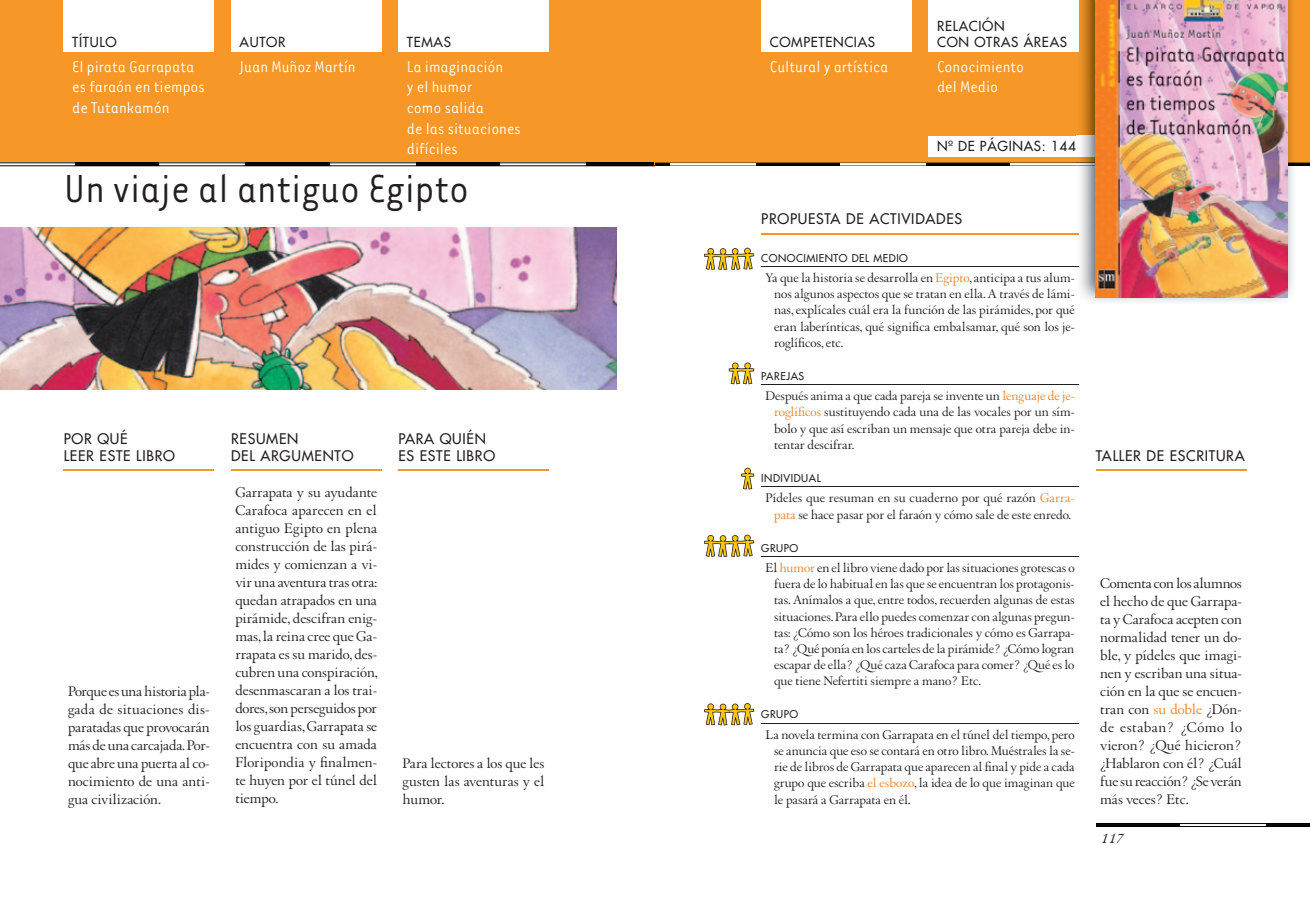
<style>
.page{position:relative;width:1310px;height:910px;background:#fff}
.page>*{position:absolute;margin:0;border:0;box-sizing:border-box;transform-origin:0 0}
.t1{font:45px "Tarzana Narrow";color:#231f20}
.t2{font:18px/20.7px "Tarzana Narrow";color:#fff}
.t3{font:15px/18px "Augereau";color:#231f20;text-align:justify}
.t4{font:italic 15px "Augereau";color:#231f20}
.t5{font:14.25px/17.1px "Futura";letter-spacing:.05em;color:#231f20}
.t6{font:13.5px/16.2px "Augereau";color:#231f20;text-align:justify}
.t7{font:13.5px/16.2px "Futura";letter-spacing:.05em;color:#231f20}
.t8{font:10.5px "Futura";letter-spacing:.05em;color:#231f20}
.s1{color:#f58229}
</style>
<div class="page">
<div style="left:0;top:0;width:655px;height:165px;background:#f79727"></div>
<svg style="left:0;top:163px;width:655px;height:3px;background:#575655"></svg>
<div style="left:64px;top:0;width:150px;height:51px;background:#fff"></div>
<div style="left:231px;top:0;width:150px;height:51px;background:#fff"></div>
<div style="left:398px;top:0;width:151px;height:51px;background:#fff"></div>
<div style="left:655px;top:0;width:655px;height:165px;background:#f79727"></div>
<hr style="left:655px;top:163px;width:15px;height:3px;background:#0b0705">
<hr style="left:755px;top:163px;width:85px;height:3px;background:#0b0705">
<hr style="left:670px;top:163px;width:85px;height:3px;background:#fff">
<hr style="left:925px;top:163px;width:85px;height:3px;background:#0b0705">
<hr style="left:840px;top:163px;width:85px;height:3px;background:#fff">
<hr style="left:1010px;top:163px;width:85px;height:3px;background:#fff">
<hr style="left:1265px;top:163px;width:45px;height:3px;background:#0b0705">
<hr style="left:655px;top:163px;width:655px;height:1px;background:#000">
<hr style="left:655px;top:166px;width:655px;height:1px;background:#000">
<div style="left:761px;top:0;width:150px;height:51px;background:#fff"></div>
<div style="left:928px;top:0;width:151px;height:51px;background:#fff"></div>
<div style="left:928px;top:136px;width:178px;height:20px;background:#fff"></div>
<svg style="left:1096px;top:823px;width:214px;height:4px"></svg>
<img style="left:0;top:228px;width:617px;height:161px">
<img style="left:1076px;top:0;width:219px;height:302px">
<img style="left:1076px;top:163px;width:219px;height:3px">
<img style="left:1076px;top:0;width:3px;height:51px">
<img style="left:1076px;top:136px;width:20px;height:20px">
<img style="left:1096px;top:0;width:191px;height:298px">
<hr style="left:64px;top:470px;width:150px;height:1px;background:#f79727">
<hr style="left:231px;top:470px;width:150px;height:1px;background:#f79727">
<hr style="left:398px;top:470px;width:151px;height:1px;background:#f79727">
<hr style="left:761px;top:233px;width:318px;height:1px;background:#f79727">
<hr style="left:1096px;top:470px;width:150px;height:1px;background:#f79727">
<svg style="left:741px;top:468px;width:13px;height:22px"></svg>
<svg style="left:729px;top:362px;width:25px;height:22px"></svg>
<svg style="left:704px;top:535px;width:50px;height:22px"></svg>
<svg style="left:704px;top:248px;width:50px;height:22px"></svg>
<svg style="left:704px;top:703px;width:50px;height:22px"></svg>
<hr style="left:761px;top:266px;width:318px;height:1px;background:#231f20">
<hr style="left:761px;top:384px;width:318px;height:1px;background:#231f20">
<hr style="left:761px;top:486px;width:318px;height:1px;background:#231f20">
<hr style="left:761px;top:556px;width:318px;height:1px;background:#231f20">
<hr style="left:761px;top:723px;width:318px;height:1px;background:#231f20">
<p class="t7" style="left:72px;top:34px;width:46px">TÍTULO</p>
<p class="t7" style="left:240px;top:34px;width:47px">AUTOR</p>
<p class="t7" style="left:407px;top:34px;width:46px">TEMAS</p>
<h2 class="t2" style="left:72px;top:55px;width:134px">El pirata Garrapata es faraón en tiempos de Tutankamón</h2>
<h2 class="t2" style="left:240px;top:55px;width:118px">Juan Muñoz Martín</h2>
<h2 class="t2" style="left:407px;top:55px;width:116px">La imaginación<br>y el humor<br>como salida<br>de las situaciones difíciles</h2>
<h1 class="t1" style="left:64px;top:161px;width:407px">Un viaje al antiguo Egipto</h1>
<p class="t5" style="left:64px;top:430px;width:113px">POR QUÉ<br>LEER ESTE LIBRO</p>
<p class="t5" style="left:231px;top:430px;width:124px">RESUMEN<br>DEL ARGUMENTO</p>
<p class="t5" style="left:398px;top:430px;width:98px">PARA QUIÉN<br>ES ESTE LIBRO</p>
<p class="t3" style="left:68px;top:682px;width:143px">Porque es una historia pla&shy;gada de situaciones dis&shy;paratadas que provocarán más de una carcajada. Por&shy;que abre una puerta al co&shy;nocimiento de una anti&shy;gua civilización.</p>
<p class="t3" style="left:235px;top:483px;width:144px">Garrapata y su ayudante Carafoca aparecen en el antiguo Egipto en plena construcción de las pirá&shy;mides y comienzan a vi&shy;vir una aventura tras otra: quedan atrapados en una pirámide, descifran enig&shy;mas, la reina cree que Ga&shy;rrapata es su marido, des&shy;cubren una conspiración, desenmascaran a los trai&shy;dores, son perseguidos por los guardias, Garrapata se encuentra con su amada Floripondia y finalmen&shy;te huyen por el túnel del tiempo.</p>
<p class="t3" style="left:403px;top:754px;width:143px">Para lectores a los que les gusten las aventuras y el humor.</p>
<p class="t7" style="left:770px;top:34px;width:107px">COMPETENCIAS</p>
<p class="t7" style="left:937px;top:17px;width:131px">RELACIÓN<br>CON OTRAS ÁREAS</p>
<h2 class="t2" style="left:770px;top:55px;width:120px">Cultural y artística</h2>
<h2 class="t2" style="left:937px;top:55px;width:89px">Conocimiento del Medio</h2>
<p class="t7" style="left:937px;top:138px;width:140px">Nº DE PÁGINAS: 144</p>
<p class="t5" style="left:761px;top:211px;width:202px">PROPUESTA DE ACTIVIDADES</p>
<p class="t8" style="left:761px;top:251px;width:148px">CONOCIMIENTO DEL MEDIO</p>
<p class="t6" style="left:774px;top:270px;width:302px;text-indent:-9px">Ya que la historia se desarrolla en <span class="s1">Egipto</span>, anticipa a tus alum&shy;nos algunos aspectos que se tratan en ella. A través de lámi&shy;nas, explícales cuál era la función de las pirámides, por qué eran laberínticas, qué significa embalsamar, qué son los je&shy;roglíficos, etc.</p>
<p class="t8" style="left:761px;top:369px;width:44px">PAREJAS</p>
<p class="t6" style="left:774px;top:388px;width:302px;text-indent:-9px">Después anima a que cada pareja se invente un <span class="s1">lenguaje de je&shy;roglíficos</span> sustituyendo cada una de las vocales por un sím&shy;bolo y que así escriban un mensaje que otra pareja debe in&shy;tentar descifrar.</p>
<p class="t8" style="left:761px;top:471px;width:61px">INDIVIDUAL</p>
<p class="t6" style="left:765px;top:490px;width:310px;text-align:center">Pídeles que resuman en su cuaderno por qué razón <span class="s1">Garra&shy;pata</span> se hace pasar por el faraón y cómo sale de este enredo.</p>
<p class="t8" style="left:761px;top:541px;width:38px">GRUPO</p>
<p class="t6" style="left:774px;top:560px;width:302px;text-indent:-9px">El <span class="s1">humor</span> en el libro viene dado por las situaciones grotescas o fuera de lo habitual en las que se encuentran los protagonis&shy;tas. Anímalos a que, entre todos, recuerden algunas de estas situaciones. Para ello puedes comenzar con algunas pregun&shy;tas: ¿Cómo son los héroes tradicionales y cómo es Garrapa&shy;ta? ¿Qué ponía en los carteles de la pirámide? ¿Cómo logran escapar de ella? ¿Qué caza Carafoca para comer? ¿Qué es lo que tiene Nefertiti siempre a mano? Etc.</p>
<p class="t8" style="left:761px;top:708px;width:38px">GRUPO</p>
<p class="t6" style="left:774px;top:726px;width:302px;text-indent:-9px">La novela termina con Garrapata en el túnel del tiempo, pero se anuncia que eso se contará en otro libro. Muéstrales la se&shy;rie de libros de Garrapata que aparecen al final y pide a cada grupo que escriba <span class="s1">el esbozo</span>, la idea de lo que imaginan que le pasará a Garrapata en él.</p>
<p class="t5" style="left:1096px;top:447px;width:150px">TALLER DE ESCRITURA</p>
<p class="t3" style="left:1100px;top:574px;width:143px">Comenta con los alumnos el hecho de que Garrapa&shy;ta y Carafoca acepten con normalidad tener un do&shy;ble, y pídeles que imagi&shy;nen y escriban una situa&shy;ción en la que se encuen&shy;tran con <span class="s1">su doble</span> ¿Dón&shy;de estaban? ¿Cómo lo vieron? ¿Qué hicieron? ¿Hablaron con él? ¿Cuál fue su reacción? ¿Se verán más veces? Etc.</p>
<p class="t4" style="left:1100px;top:829px;width:25px">117</p>
</div>
